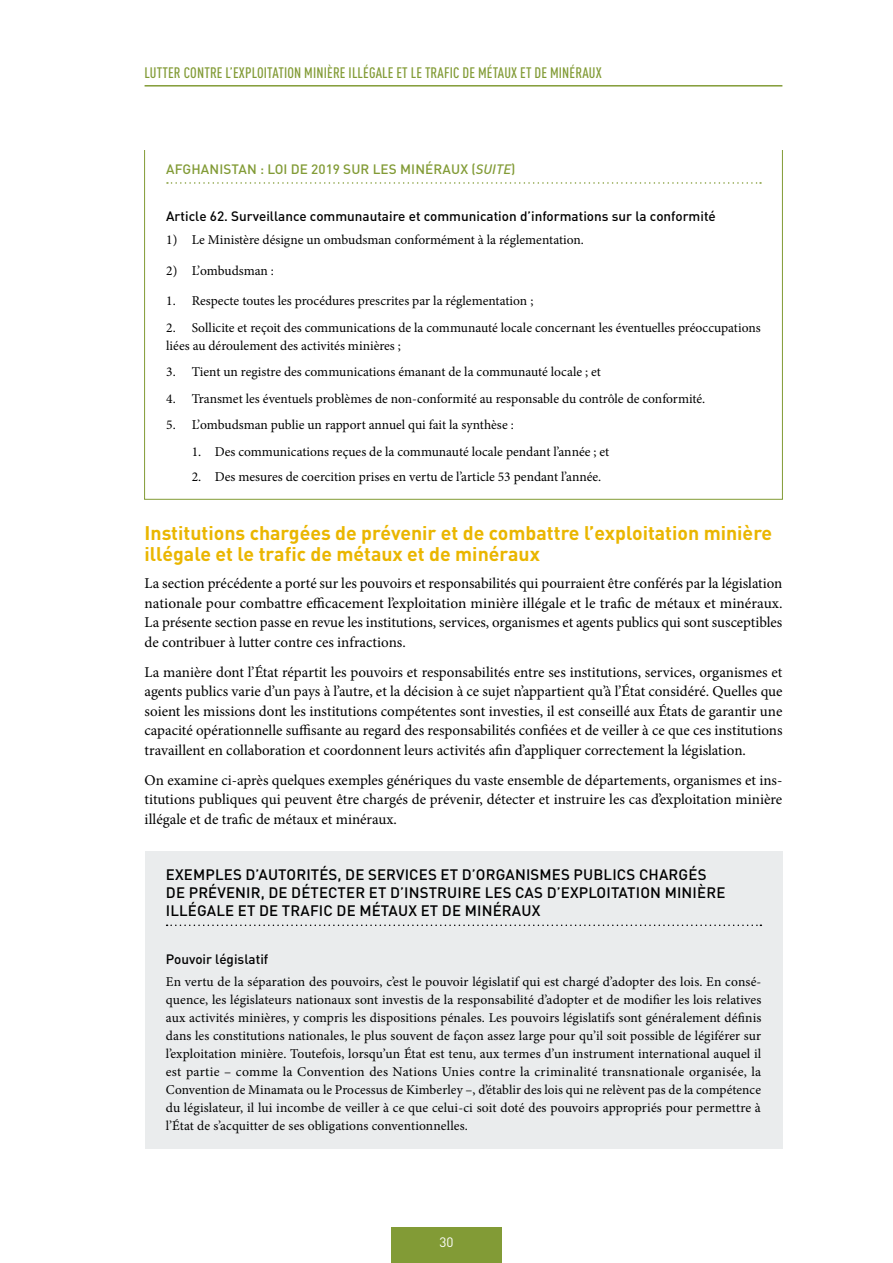
<style>
.page{position:relative;width:893px;height:1263px;background:#fff}
.page>*{position:absolute;margin:0;border:0;box-sizing:border-box;transform-origin:0 0}
.Head_C{font:700 19.5px/21px "DIN Pro";color:#eab600}
.Body{font:15px/19.5px "Minion Pro";color:#000;text-align:justify}
.KEY_POINTS_heading{font:500 15px/18px "DIN Pro";letter-spacing:.01em;color:#000}
.t1{font:500 condensed 15px "DIN Pro";letter-spacing:.01em;color:#829b36}
.Box_body{font:13.5px/18px "Minion Pro";color:#000}
.a__b__c_body{font:13.5px "Minion Pro";color:#000}
.Box_subheading_1{font:500 13.5px "DIN Pro";color:#000}
.Heading_after_national_example{font:500 13.5px "DIN Pro";letter-spacing:.01em;color:#829b36}
.t2{font:13.5px "DIN Pro";color:#fff}
.s1{font-style:italic}
</style>
<div class="page">
<hr style="left:145px;top:85px;width:637px;height:2px;background:#829b36">
<div style="left:391px;top:1227px;width:111px;height:36px;background:#829b36"></div>
<svg style="left:167px;top:182px;width:594px;height:2px"></svg>
<div style="left:145px;top:851px;width:637px;height:298px;background:#eaeced"></div>
<svg style="left:167px;top:924px;width:594px;height:2px"></svg>
<p class="t1" style="left:145px;top:62px;width:459px">LUTTER CONTRE L’EXPLOITATION MINIÈRE ILLÉGALE ET LE TRAFIC DE MÉTAUX ET DE MINÉRAUX</p>
<p class="Heading_after_national_example" style="left:166px;top:158px;width:351px">AFGHANISTAN : LOI DE 2019 SUR LES MINÉRAUX (<span class="s1">SUITE</span>)</p>
<p class="Box_subheading_1" style="left:166px;top:206px;width:551px">Article 62. Surveillance communautaire et communication d’informations sur la conformité</p>
<p class="Box_body" style="left:166px;top:230px;width:419px">1) Le Ministère désigne un ombudsman conformément à la réglementation.</p>
<p class="Box_body" style="left:166px;top:261px;width:109px">2) L’ombudsman :</p>
<p class="Box_body" style="left:166px;top:292px;width:369px">1. Respecte toutes les procédures prescrites par la réglementation ;</p>
<p class="Box_body" style="left:166px;top:318px;width:596px">2. Sollicite et reçoit des communications de la communauté locale concernant les éventuelles préoccupations liées au déroulement des activités minières ;</p>
<p class="Box_body" style="left:166px;top:363px;width:436px">3. Tient un registre des communications émanant de la communauté locale ; et</p>
<p class="Box_body" style="left:166px;top:389px;width:541px">4. Transmet les éventuels problèmes de non-conformité au responsable du contrôle de conformité.</p>
<p class="Box_body" style="left:166px;top:416px;width:349px">5. L’ombudsman publie un rapport annuel qui fait la synthèse :</p>
<p class="a__b__c_body" style="left:192px;top:442px;width:419px">1. Des communications reçues de la communauté locale pendant l’année ; et</p>
<p class="a__b__c_body" style="left:192px;top:468px;width:411px">2. Des mesures de coercition prises en vertu de l’article 53 pendant l’année.</p>
<p class="Head_C" style="left:145px;top:520px;width:629px">Institutions chargées de prévenir et de combattre l’exploitation minière illégale et le trafic de métaux et de minéraux</p>
<p class="Body" style="left:145px;top:574px;width:640px">La section précédente a porté sur les pouvoirs et responsabilités qui pourraient être conférés par la législation nationale pour combattre efficacement l’exploitation minière illégale et le trafic de métaux et minéraux.<br>La présente section passe en revue les institutions, services, organismes et agents publics qui sont susceptibles de contribuer à lutter contre ces infractions.</p>
<p class="Body" style="left:145px;top:662px;width:639px">La manière dont l’État répartit les pouvoirs et responsabilités entre ses institutions, services, organismes et agents publics varie d’un pays à l’autre, et la décision à ce sujet n’appartient qu’à l’État considéré. Quelles que soient les missions dont les institutions compétentes sont investies, il est conseillé aux États de garantir une capacité opérationnelle suffisante au regard des responsabilités confiées et de veiller à ce que ces institutions travaillent en collaboration et coordonnent leurs activités afin d’appliquer correctement la législation.</p>
<p class="Body" style="left:145px;top:770px;width:639px">On examine ci-après quelques exemples génériques du vaste ensemble de départements, organismes et ins&shy;titutions publiques qui peuvent être chargés de prévenir, détecter et instruire les cas d’exploitation minière illégale et de trafic de métaux et minéraux.</p>
<p class="KEY_POINTS_heading" style="left:166px;top:864px;width:561px">EXEMPLES D’AUTORITÉS, DE SERVICES ET D’ORGANISMES PUBLICS CHARGÉS<br>DE PRÉVENIR, DE DÉTECTER ET D’INSTRUIRE LES CAS D’EXPLOITATION MINIÈRE<br>ILLÉGALE ET DE TRAFIC DE MÉTAUX ET DE MINÉRAUX</p>
<p class="Box_subheading_1" style="left:166px;top:948px;width:104px">Pouvoir législatif</p>
<p class="Box_body" style="left:166px;top:973px;width:597px;text-align:justify">En vertu de la séparation des pouvoirs, c’est le pouvoir législatif qui est chargé d’adopter des lois. En consé&shy;quence, les législateurs nationaux sont investis de la responsabilité d’adopter et de modifier les lois relatives aux activités minières, y compris les dispositions pénales. Les pouvoirs législatifs sont généralement définis dans les constitutions nationales, le plus souvent de façon assez large pour qu’il soit possible de légiférer sur l’exploitation minière. Toutefois, lorsqu’un État est tenu, aux termes d’un instrument international auquel il est partie – comme la Convention des Nations Unies contre la criminalité transnationale organisée, la Convention de Minamata ou le Processus de Kimberley –, d’établir des lois qui ne relèvent pas de la compétence du législateur, il lui incombe de veiller à ce que celui-ci soit doté des pouvoirs appropriés pour permettre à l’État de s’acquitter de ses obligations conventionnelles.</p>
<p class="t2" style="left:439px;top:1231px;width:16px">30</p>
</div>
